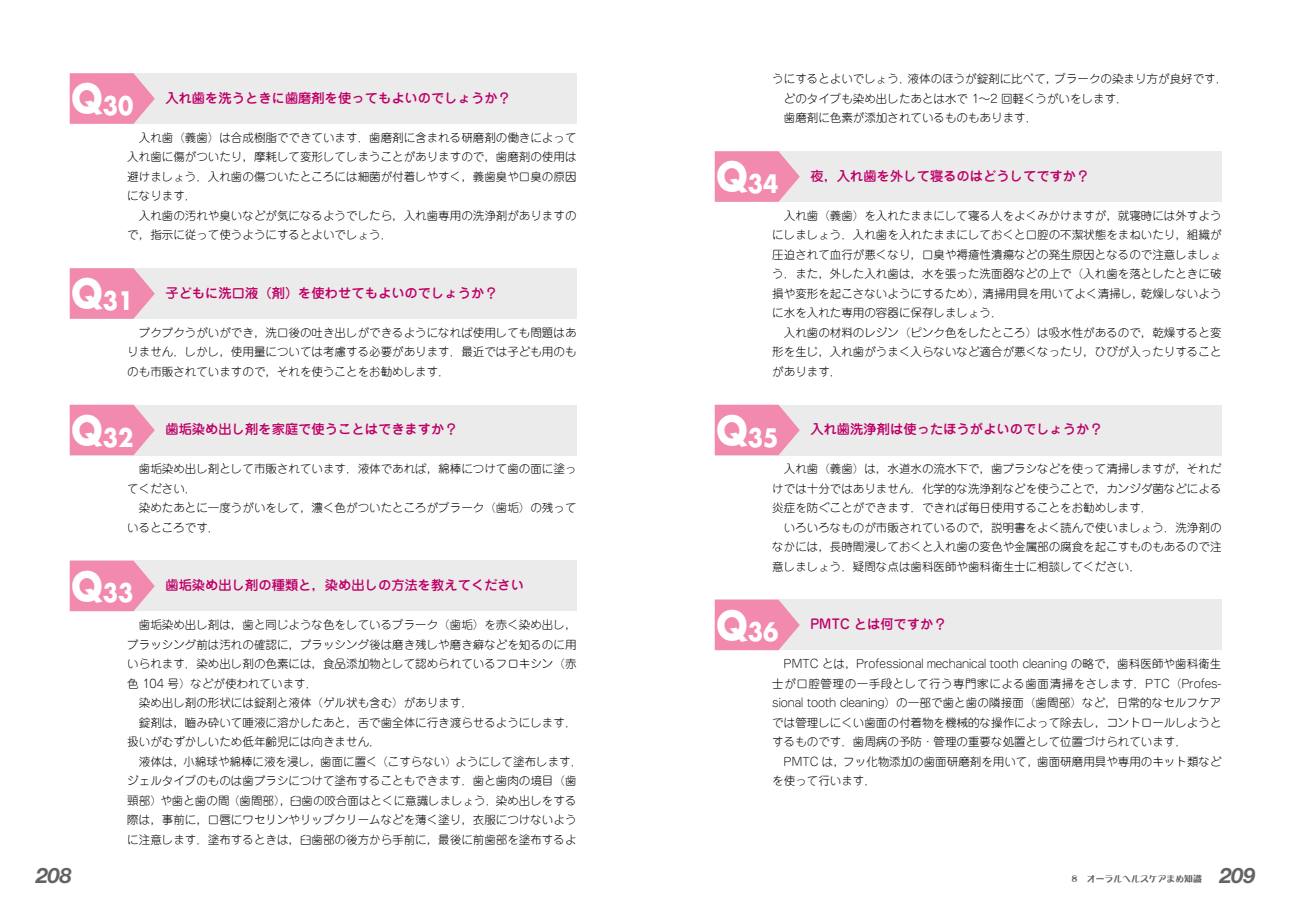
<style>
.page{position:relative;width:1290px;height:911px;background:#fff}
.page>*{position:absolute;margin:0;border:0;box-sizing:border-box;transform-origin:0 0}
.t1{font:700 39px "Futura";color:#fff;scale:.9 1}
.t2{font:700 24.75px "Futura";color:#fff;scale:.9 1}
.t3{font:italic 700 21.25px "Helvetica Neue";color:#636363}
.t4{font:500 13.25px "Jun 34";color:#be0067}
.t5{font:300 11.5px/19.5px "Jun 101";color:#000}
.t6{font:8.88px "DFPPOP Corn CID W12";color:#636363}
.s1{font-family:"NG Ju 101 L";font-weight:400}
</style>
<div class="page">
<div style="left:70px;top:73px;width:506px;height:51px;background:#ebebeb"></div>
<svg style="left:70px;top:73px;width:85px;height:51px;background:#f196b6"></svg>
<div style="left:70px;top:268px;width:506px;height:51px;background:#ebebeb"></div>
<svg style="left:70px;top:268px;width:85px;height:51px;background:#f196b6"></svg>
<div style="left:70px;top:405px;width:506px;height:50px;background:#ebebeb"></div>
<svg style="left:70px;top:405px;width:85px;height:50px;background:#f195b5"></svg>
<div style="left:70px;top:560px;width:506px;height:51px;background:#ebebeb"></div>
<svg style="left:70px;top:560px;width:85px;height:51px;background:#f196b6"></svg>
<div style="left:715px;top:151px;width:506px;height:51px;background:#ebebeb"></div>
<svg style="left:715px;top:151px;width:85px;height:51px;background:#f196b6"></svg>
<div style="left:715px;top:405px;width:506px;height:50px;background:#ebebeb"></div>
<svg style="left:715px;top:405px;width:85px;height:50px;background:#f195b5"></svg>
<div style="left:715px;top:599px;width:506px;height:51px;background:#ebebeb"></div>
<svg style="left:715px;top:599px;width:85px;height:51px;background:#f196b6"></svg>
<h1 class="t1" style="left:71px;top:72px;width:36px">Q</h1>
<p class="t4" style="left:165px;top:89px;width:347px">入れ歯を洗うときに歯磨剤を使ってもよいのでしょうか？</p>
<h2 class="t2" style="left:103px;top:89px;width:36px">30</h2>
<p class="t5" style="left:127px;top:128px;width:451px">　入れ歯（義歯）は合成樹脂でできています．歯磨剤に含まれる研磨剤の働きによって入れ歯に傷がついたり，摩耗して変形してしまうことがありますので，歯磨剤の使用は避けましょう．入れ歯の傷ついたところには細菌が付着しやすく，義歯臭や口臭の原因になります．<br>　入れ歯の汚れや臭いなどが気になるようでしたら，入れ歯専用の洗浄剤がありますので，指示に従って使うようにするとよいでしょう．</p>
<h1 class="t1" style="left:71px;top:266px;width:36px">Q</h1>
<p class="t4" style="left:165px;top:284px;width:334px">子どもに洗口液（剤）を使わせてもよいのでしょうか？</p>
<h2 class="t2" style="left:103px;top:283px;width:36px">31</h2>
<p class="t5" style="left:127px;top:322px;width:451px;text-align:justify">　ブクブクうがいができ，洗口後の吐き出しができるようになれば使用しても問題はありません．しかし，使用量については考慮する必要があります．最近では子ども用のものも市販されていますので，それを使うことをお勧めします．</p>
<h1 class="t1" style="left:71px;top:403px;width:36px">Q</h1>
<p class="t4" style="left:165px;top:420px;width:294px">歯垢染め出し剤を家庭で使うことはできますか？</p>
<h2 class="t2" style="left:103px;top:420px;width:36px">32</h2>
<p class="t5" style="left:127px;top:459px;width:451px">　歯垢染め出し剤として市販されています．液体であれば，綿棒につけて歯の面に塗ってください．<br>　染めたあとに一度うがいをして，濃く色がついたところがプラーク（歯垢）の残っているところです．</p>
<h1 class="t1" style="left:71px;top:559px;width:36px">Q</h1>
<p class="t4" style="left:165px;top:576px;width:360px">歯垢染め出し剤の種類と，染め出しの方法を教えてください</p>
<h2 class="t2" style="left:103px;top:576px;width:36px">33</h2>
<h3 class="t3" style="left:36px;top:862px;width:37px">208</h3>
<p class="t5" style="left:127px;top:615px;width:456px">　歯垢染め出し剤は，歯と同じような色をしているプラーク（歯垢）を赤く染め出し，ブラッシング前は汚れの確認に，ブラッシング後は磨き残しや磨き癖などを知るのに用いられます．染め出し剤の色素には，食品添加物として認められているフロキシン（赤色 104 号）などが使われています．<br>　染め出し剤の形状には錠剤と液体（ゲル状も含む）があります．<br>　錠剤は，　<span class="s1">D</span>み砕いて唾液に溶かしたあと，舌で歯全体に行き渡らせるようにします．扱いがむずかしいため低年齢児には向きません．<br>　液体は，小綿球や綿棒に液を浸し，歯面に置く（こすらない）ようにして塗布します．ジェルタイプのものは歯ブラシにつけて塗布することもできます．歯と歯肉の境目（歯頸部）や歯と歯の間（歯間部），臼歯の咬合面はとくに意識しましょう．染め出しをする際は，事前に，口唇にワセリンやリップクリームなどを薄く塗り，衣服につけないように注意します．塗布するときは，臼歯部の後方から手前に，最後に前歯部を塗布するよ</p>
<p class="t5" style="left:772px;top:69px;width:456px">うにするとよいでしょう．液体のほうが錠剤に比べて，プラークの染まり方が良好です．　どのタイプも染め出したあとは水で 1～2 回軽くうがいをします．<br>　歯磨剤に色素が添加されているものもあります．</p>
<h1 class="t1" style="left:716px;top:150px;width:36px">Q</h1>
<p class="t4" style="left:810px;top:167px;width:281px">夜，入れ歯を外して寝るのはどうしてですか？</p>
<h2 class="t2" style="left:748px;top:167px;width:36px">34</h2>
<p class="t5" style="left:772px;top:206px;width:451px">　入れ歯（義歯）を入れたままにして寝る人をよくみかけますが，就寝時には外すようにしましょう．入れ歯を入れたままにしておくと口腔の不潔状態をまねいたり，組織が圧迫されて血行が悪くなり，口臭や褥瘡性潰瘍などの発生原因となるので注意しましょう．また，外した入れ歯は，水を張った洗面器などの上で（入れ歯を落としたときに破損や変形を起こさないようにするため），清掃用具を用いてよく清掃し，乾燥しないように水を入れた専用の容器に保存しましょう．<br>　入れ歯の材料のレジン（ピンク色をしたところ）は吸水性があるので，乾燥すると変形を生じ，入れ歯がうまく入らないなど適合が悪くなったり，ひびが入ったりすることがあります．</p>
<h1 class="t1" style="left:716px;top:403px;width:36px">Q</h1>
<p class="t4" style="left:810px;top:420px;width:294px">入れ歯洗浄剤は使ったほうがよいのでしょうか？</p>
<h2 class="t2" style="left:748px;top:420px;width:36px">35</h2>
<p class="t5" style="left:772px;top:459px;width:451px">　入れ歯（義歯）は，水道水の流水下で，歯ブラシなどを使って清掃しますが，それだけでは十分ではありません．化学的な洗浄剤などを使うことで，カンジダ菌などによる炎症を防ぐことができます．できれば毎日使用することをお勧めします．<br>　いろいろなものが市販されているので，説明書をよく読んで使いましょう．洗浄剤のなかには，長時間浸しておくと入れ歯の変色や金属部の腐食を起こすものもあるので注意しましょう．疑問な点は歯科医師や歯科衛生士に相談してください．</p>
<h1 class="t1" style="left:716px;top:598px;width:36px">Q</h1>
<p class="t4" style="left:810px;top:615px;width:138px">PMTC とは何ですか？</p>
<h2 class="t2" style="left:748px;top:615px;width:36px">36</h2>
<p class="t5" style="left:772px;top:654px;width:451px">　PMTC とは，Professional mechanical tooth cleaning の略で，歯科医師や歯科衛生士が口腔管理の一手段として行う専門家による歯面清掃をさします．PTC（Profes&shy;sional tooth cleaning）の一部で歯と歯の隣接面（歯間部）など，日常的なセルフケアでは管理しにくい歯面の付着物を機械的な操作によって除去し，コントロールしようとするものです．歯周病の予防・管理の重要な処置として位置づけられています．　PMTC は，フッ化物添加の歯面研磨剤を用いて，歯面研磨用具や専用のキット類などを使って行います．</p>
<p class="t6" style="left:1071px;top:874px;width:150px">8　オーラルヘルスケアまめ知識　　</p>
<h3 class="t3" style="left:1220px;top:862px;width:37px">209</h3>
</div>
